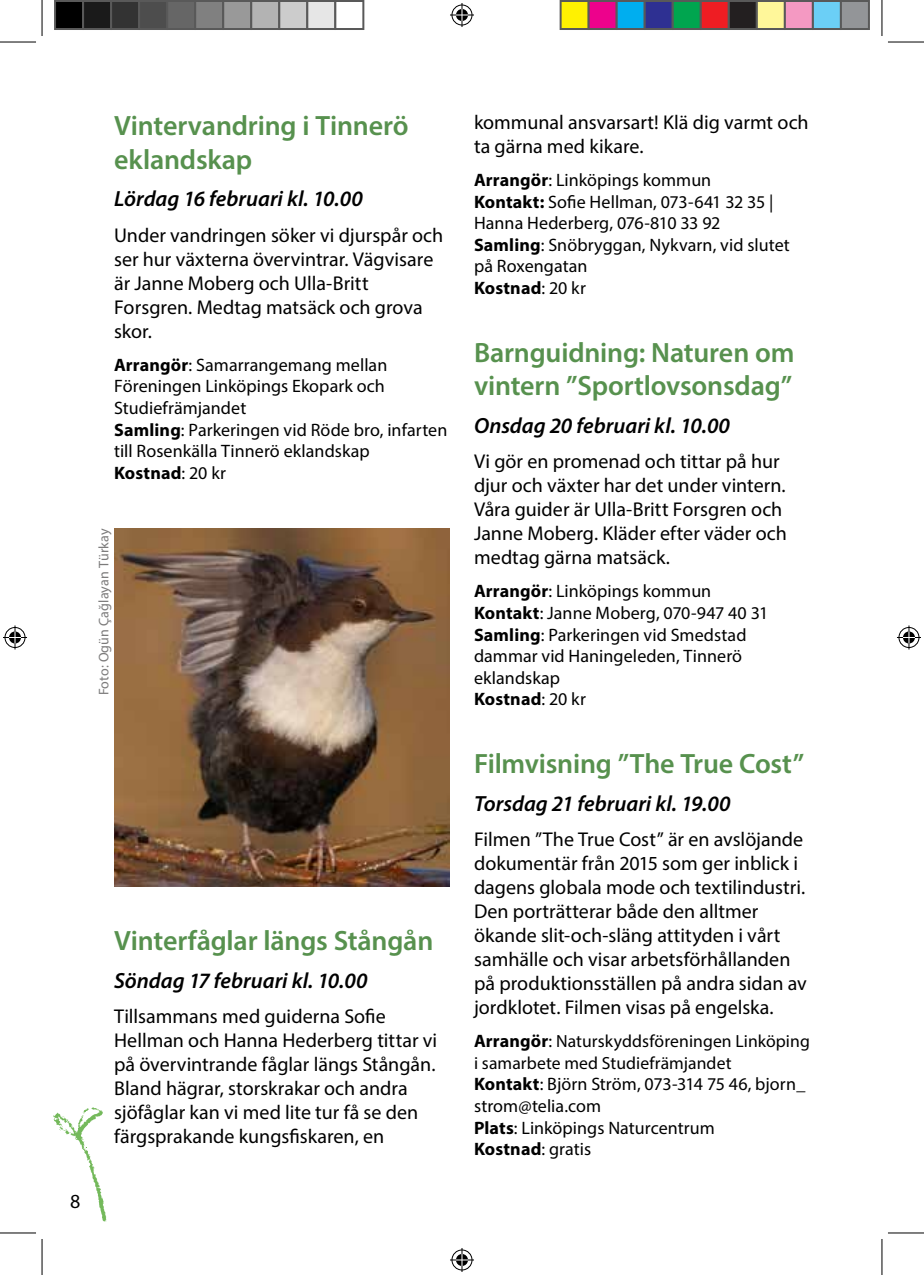
<style>
.page{position:relative;width:924px;height:1275px;background:#fff}
.page>*{position:absolute;margin:0;border:0;box-sizing:border-box;transform-origin:0 0}
.t1{font:600 28px/33.6px "Myriad Pro";letter-spacing:-.005em;color:#57914e}
.t2{font:italic 600 22px "Myriad Pro";color:#000}
.t3{font:20px/24px "Myriad Pro";color:#000}
.t4{font:18px/21.6px "Myriad Pro";color:#000}
.t5{font:17.6px/21.6px "Myriad Pro";letter-spacing:.005em;color:#000}
.t6{font:14px "Myriad Pro";letter-spacing:.01em;color:#7c7b7b}
.s1{font-weight:700}
.s2{font-weight:700;font-size:18px}
.s3{font-size:18px}
</style>
<div class="page">
<svg style="left:54px;top:1107px;width:52px;height:114px"></svg>
<img style="left:114px;top:528px;width:336px;height:358px">
<hr style="left:0;top:42px;width:36px;height:1px;background:#000">
<hr style="left:887px;top:42px;width:36px;height:1px;background:#000">
<hr style="left:0;top:1232px;width:36px;height:1px;background:#000">
<hr style="left:887px;top:1232px;width:36px;height:1px;background:#000">
<hr style="left:42px;top:0;width:1px;height:36px;background:#000">
<hr style="left:42px;top:1239px;width:1px;height:36px;background:#000">
<hr style="left:881px;top:0;width:1px;height:36px;background:#000">
<hr style="left:881px;top:1239px;width:1px;height:36px;background:#000">
<svg style="left:450px;top:3px;width:24px;height:24px"></svg>
<svg style="left:450px;top:1248px;width:24px;height:24px"></svg>
<svg style="left:3px;top:625px;width:24px;height:24px"></svg>
<svg style="left:897px;top:625px;width:23px;height:24px"></svg>
<div style="left:55px;top:1px;width:28px;height:28px;background:#000"></div>
<div style="left:54px;top:0;width:30px;height:30px;border:2px solid #595959"></div>
<div style="left:83px;top:1px;width:28px;height:28px;background:#1a1a1a"></div>
<div style="left:82px;top:0;width:30px;height:30px;border:2px solid #595959"></div>
<div style="left:111px;top:1px;width:28px;height:28px;background:#333"></div>
<div style="left:110px;top:0;width:30px;height:30px;border:2px solid #595959"></div>
<div style="left:139px;top:1px;width:28px;height:28px;background:#4d4d4d"></div>
<div style="left:138px;top:0;width:30px;height:30px;border:2px solid #595959"></div>
<div style="left:167px;top:1px;width:28px;height:28px;background:#666"></div>
<div style="left:166px;top:0;width:30px;height:30px;border:2px solid #595959"></div>
<div style="left:195px;top:1px;width:28px;height:28px;background:#808080"></div>
<div style="left:194px;top:0;width:30px;height:30px;border:2px solid #595959"></div>
<div style="left:223px;top:1px;width:28px;height:28px;background:#999"></div>
<div style="left:222px;top:0;width:30px;height:30px;border:2px solid #595959"></div>
<div style="left:251px;top:1px;width:28px;height:28px;background:#b3b3b3"></div>
<div style="left:250px;top:0;width:30px;height:30px;border:2px solid #595959"></div>
<div style="left:279px;top:1px;width:28px;height:28px;background:#ccc"></div>
<div style="left:278px;top:0;width:30px;height:30px;border:2px solid #595959"></div>
<div style="left:307px;top:1px;width:28px;height:28px;background:#e6e6e6"></div>
<div style="left:306px;top:0;width:30px;height:30px;border:2px solid #595959"></div>
<div style="left:334px;top:0;width:30px;height:30px;border:2px solid #595959"></div>
<div style="left:560px;top:1px;width:28px;height:28px;background:#fff101"></div>
<div style="left:559px;top:0;width:30px;height:30px;border:2px solid #595959"></div>
<div style="left:588px;top:1px;width:28px;height:28px;background:#ed028c"></div>
<div style="left:587px;top:0;width:30px;height:30px;border:2px solid #595959"></div>
<div style="left:616px;top:1px;width:28px;height:28px;background:#00aeef"></div>
<div style="left:615px;top:0;width:30px;height:30px;border:2px solid #595959"></div>
<div style="left:644px;top:1px;width:28px;height:28px;background:#2e3092"></div>
<div style="left:643px;top:0;width:30px;height:30px;border:2px solid #595959"></div>
<div style="left:672px;top:1px;width:28px;height:28px;background:#00a54f"></div>
<div style="left:671px;top:0;width:30px;height:30px;border:2px solid #595959"></div>
<div style="left:700px;top:1px;width:28px;height:28px;background:#ee1d23"></div>
<div style="left:699px;top:0;width:30px;height:30px;border:2px solid #595959"></div>
<div style="left:728px;top:1px;width:28px;height:28px;background:#231f20"></div>
<div style="left:727px;top:0;width:30px;height:30px;border:2px solid #595959"></div>
<div style="left:756px;top:1px;width:28px;height:28px;background:#fff79a"></div>
<div style="left:755px;top:0;width:30px;height:30px;border:2px solid #595959"></div>
<div style="left:784px;top:1px;width:28px;height:28px;background:#f499c2"></div>
<div style="left:783px;top:0;width:30px;height:30px;border:2px solid #595959"></div>
<div style="left:812px;top:1px;width:28px;height:28px;background:#6bcff6"></div>
<div style="left:811px;top:0;width:30px;height:30px;border:2px solid #595959"></div>
<div style="left:840px;top:1px;width:28px;height:28px;background:#939598"></div>
<div style="left:839px;top:0;width:30px;height:30px;border:2px solid #595959"></div>
<h1 class="t1" style="left:114px;top:108px;width:296px">Vintervandring i Tinnerö eklandskap</h1>
<p class="t2" style="left:114px;top:185px;width:250px">Lördag 16 februari kl. 10.00</p>
<p class="t3" style="left:114px;top:223px;width:330px">Under vandringen söker vi djurspår och ser hur växterna övervintrar. Vägvisare är Janne Moberg och Ulla-Britt<br>Forsgren. Medtag matsäck och grova skor.</p>
<p class="t4" style="left:114px;top:353px;width:334px"><span class="s1">Arrangör</span>: Samarrangemang mellan<br>Föreningen Linköpings Ekopark och<br>Studiefrämjandet<br><span class="s1">Samling</span>: Parkeringen vid Röde bro, infarten till Rosenkälla Tinnerö eklandskap<br><span class="s1">Kostnad</span>: 20 kr</p>
<p class="t6" style="left:95px;top:695px;width:169px;rotate:-90deg">Foto: Ogün Çağlayan Türkay</p>
<p class="t3" style="left:70px;top:1189px;width:12px">8</p>
<h1 class="t1" style="left:114px;top:923px;width:320px">Vinterfåglar längs Stångån</h1>
<p class="t2" style="left:114px;top:966px;width:255px">Söndag 17 februari kl. 10.00</p>
<p class="t3" style="left:114px;top:1003px;width:324px">Tillsammans med guiderna Sofie Hellman och Hanna Hederberg tittar vi på övervintrande fåglar längs Stångån.<br>Bland hägrar, storskrakar och andra sjöfåglar kan vi med lite tur få se den färgsprakande kungsfiskaren, en</p>
<p class="t3" style="left:474px;top:110px;width:336px">kommunal ansvarsart! Klä dig varmt och ta gärna med kikare.</p>
<p class="t4" style="left:474px;top:169px;width:317px"><span class="s1">Arrangör</span>: Linköpings kommun<br><span class="s1">Kontakt:</span> Sofie Hellman, 073-641 32 35 |<br>Hanna Hederberg, 076-810 33 92<br><span class="s1">Samling</span>: Snöbryggan, Nykvarn, vid slutet på Roxengatan<br><span class="s1">Kostnad</span>: 20 kr</p>
<h1 class="t1" style="left:474px;top:335px;width:322px">Barnguidning: Naturen om vintern ”Sportlovsonsdag”</h1>
<p class="t2" style="left:474px;top:412px;width:257px">Onsdag 20 februari kl. 10.00</p>
<p class="t3" style="left:474px;top:449px;width:314px">Vi gör en promenad och tittar på hur djur och växter har det under vintern.<br>Våra guider är Ulla-Britt Forsgren och Janne Moberg. Kläder efter väder och medtag gärna matsäck.</p>
<p class="t4" style="left:474px;top:580px;width:295px"><span class="s1">Arrangör</span>: Linköpings kommun<br><span class="s1">Kontakt</span>: Janne Moberg, 070-947 40 31<br><span class="s1">Samling</span>: Parkeringen vid Smedstad dammar vid Haningeleden, Tinnerö eklandskap<br><span class="s1">Kostnad</span>: 20 kr</p>
<h1 class="t1" style="left:474px;top:746px;width:331px">Filmvisning ”The True Cost”</h1>
<p class="t2" style="left:474px;top:789px;width:258px">Torsdag 21 februari kl. 19.00</p>
<p class="t3" style="left:474px;top:827px;width:334px">Filmen ”The True Cost” är en avslöjande dokumentär från 2015 som ger inblick i dagens globala mode och textilindustri.<br>Den porträtterar både den alltmer ökande slit-och-släng attityden i vårt samhälle och visar arbetsförhållanden på produktionsställen på andra sidan av jordklotet. Filmen visas på engelska.</p>
<p class="t5" style="left:474px;top:1030px;width:337px"><span class="s2">Arrangör</span><span class="s3">:</span> Naturskyddsföreningen Linköping i samarbete med Studiefrämjandet</p>
<p class="t4" style="left:474px;top:1073px;width:333px"><span class="s1">Kontakt</span>: Björn Ström, 073-314 75 46, bjorn_ strom@telia.com<br><span class="s1">Plats</span>: Linköpings Naturcentrum<br><span class="s1">Kostnad</span>: gratis</p>
</div>
